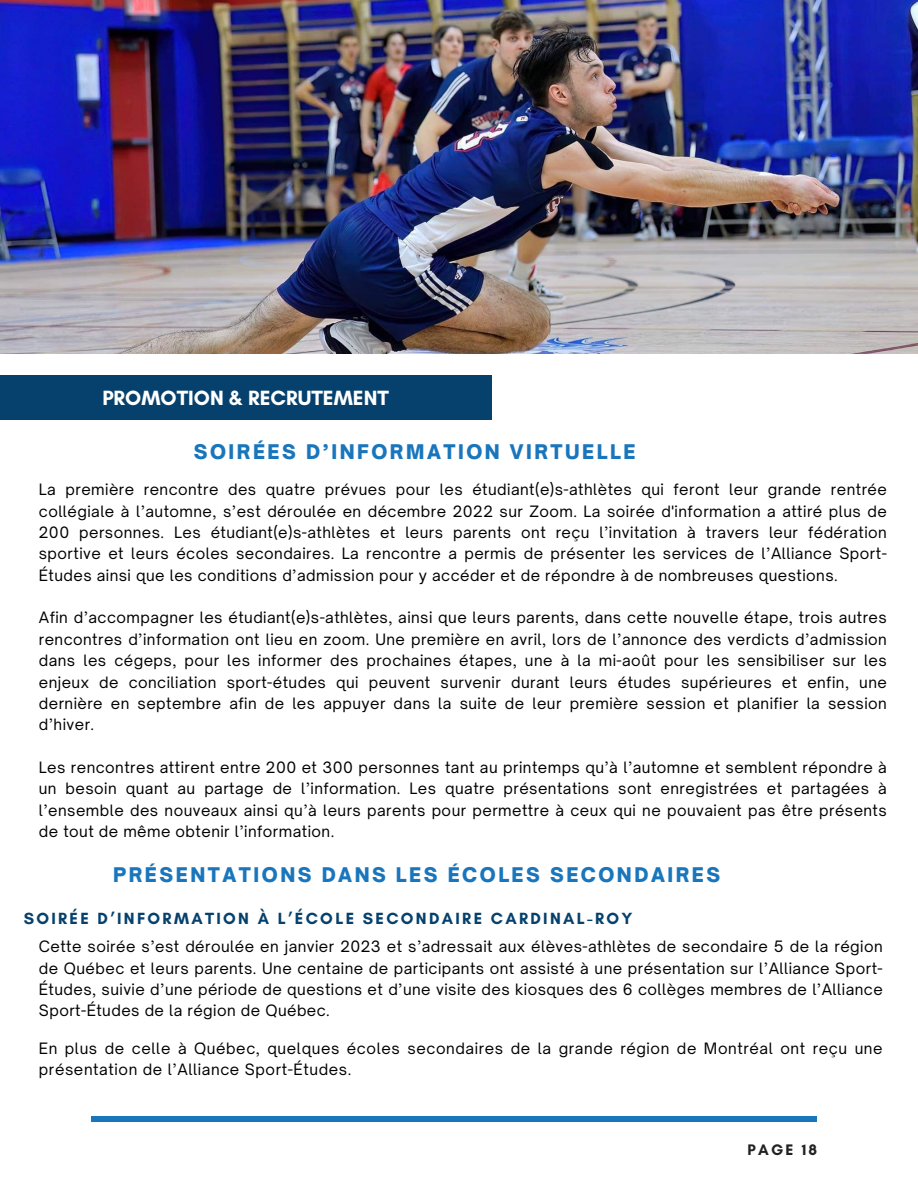
<style>
.page{position:relative;width:918px;height:1188px;background:#fff}
.page>*{position:absolute;margin:0;border:0;box-sizing:border-box;transform-origin:0 0}
.t1{font:700 21px "Glacial Indifference";color:#fff}
.t2{font:900 19.35px "Open Sauce One";letter-spacing:.13em;color:#1976bc}
.t3{font:700 16.5px "Glacial Indifference";letter-spacing:.14em;color:#06416d}
.t4{font:700 15.6px "Glacial Indifference";letter-spacing:.14em;color:#222}
.t5{font:15px/21.3px "Open Sauce One";letter-spacing:.03em;color:#000;text-align:justify}
</style>
<div class="page">
<hr style="left:92px;top:1117px;width:725px;height:4px;background:#1976bc">
<div style="left:0;top:375px;width:491px;height:45px;background:#06416d"></div>
<img style="left:0;top:0;width:918px;height:354px">
<p class="t1" style="left:102px;top:385px;width:288px">PROMOTION &amp; RECRUTEMENT</p>
<p class="t2" style="left:194px;top:440px;width:443px">SOIRÉES D’INFORMATION VIRTUELLE</p>
<p class="t5" style="left:39px;top:479px;width:850px">La première rencontre des quatre prévues pour les étudiant(e)s-athlètes qui feront leur grande rentrée collégiale à l’automne, s’est déroulée en décembre 2022 sur Zoom. La soirée d'information a attiré plus de 200 personnes. Les étudiant(e)s-athlètes et leurs parents ont reçu l’invitation à travers leur fédération sportive et leurs écoles secondaires. La rencontre a permis de présenter les services de l’Alliance Sport-Études ainsi que les conditions d’admission pour y accéder et de répondre à de nombreuses questions.</p>
<p class="t5" style="left:39px;top:607px;width:850px">Afin d’accompagner les étudiant(e)s-athlètes, ainsi que leurs parents, dans cette nouvelle étape, trois autres rencontres d’information ont lieu en zoom. Une première en avril, lors de l’annonce des verdicts d’admission dans les cégeps, pour les informer des prochaines étapes, une à la mi-août pour les sensibiliser sur les enjeux de conciliation sport-études qui peuvent survenir durant leurs études supérieures et enfin, une dernière en septembre afin de les appuyer dans la suite de leur première session et planifier la session d’hiver.</p>
<p class="t5" style="left:39px;top:757px;width:850px">Les rencontres attirent entre 200 et 300 personnes tant au printemps qu’à l’automne et semblent répondre à un besoin quant au partage de l’information. Les quatre présentations sont enregistrées et partagées à l’ensemble des nouveaux ainsi qu’à leurs parents pour permettre à ceux qui ne pouvaient pas être présents de tout de même obtenir l’information.</p>
<p class="t2" style="left:113px;top:863px;width:609px">PRÉSENTATIONS DANS LES ÉCOLES SECONDAIRES</p>
<p class="t3" style="left:24px;top:908px;width:610px">SOIRÉE D’INFORMATION À L’ÉCOLE SECONDAIRE CARDINAL-ROY</p>
<p class="t5" style="left:39px;top:936px;width:845px">Cette soirée s’est déroulée en janvier 2023 et s’adressait aux élèves-athlètes de secondaire 5 de la région de Québec et leurs parents. Une centaine de participants ont assisté à une présentation sur l’Alliance Sport-Études, suivie d’une période de questions et d’une visite des kiosques des 6 collèges membres de l’Alliance Sport-Études de la région de Québec.</p>
<p class="t5" style="left:39px;top:1038px;width:845px;line-height:20.2px">En plus de celle à Québec, quelques écoles secondaires de la grande région de Montréal ont reçu une présentation de l’Alliance Sport-Études.</p>
<p class="t4" style="left:748px;top:1141px;width:71px">PAGE 18</p>
</div>
